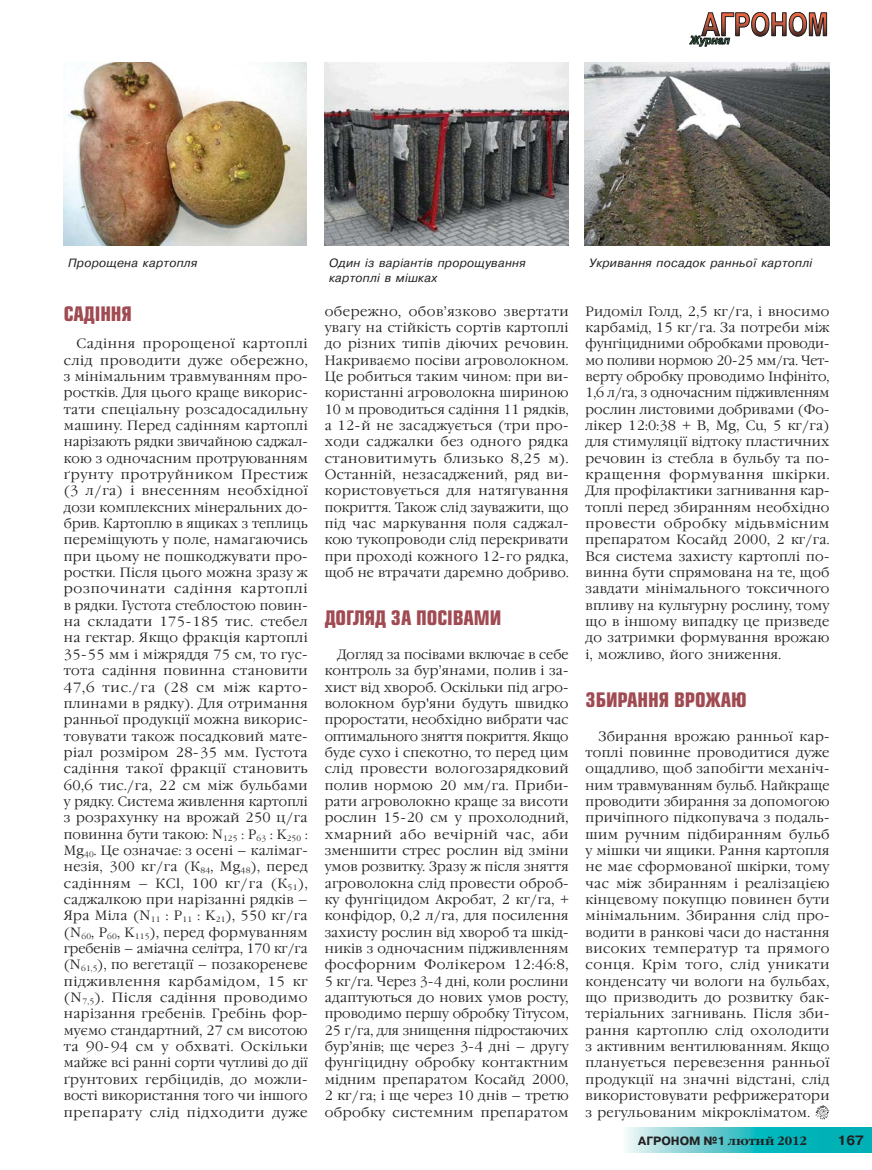
<style>
.page{position:relative;width:872px;height:1170px;background:#fff}
.page>*{position:absolute;margin:0;border:0;box-sizing:border-box;transform-origin:0 0}
.t1{font:700 19.5px "Europe Cond";letter-spacing:-.005em;color:#a04a52}
.t2{font:300 13.5px/16.4px "Garamond C";letter-spacing:.025em;color:#231f20;text-align:justify}
.t3{font:700 13.5px "Pragmatica C";color:#231f20}
.t4{font:italic 12px/14.4px "Pragmatica C";letter-spacing:.025em;color:#231f20}
.t5{font:700 12px "Pragmatica C";color:#231f20}
.s1{font-family:"Garamond C"}
</style>
<div class="page">
<svg style="left:626px;top:1127px;width:246px;height:25px"></svg>
<svg style="left:689px;top:12px;width:137px;height:35px"></svg>
<svg style="left:815px;top:1105px;width:14px;height:14px"></svg>
<img style="left:64px;top:62px;width:243px;height:183px">
<img style="left:325px;top:62px;width:243px;height:183px">
<img style="left:584px;top:62px;width:245px;height:183px">
<p class="t4" style="left:329px;top:257px;width:198px">Один із варіантів пророщування картоплі в мішках</p>
<p class="t4" style="left:68px;top:257px;width:131px">Пророщена картопля</p>
<p class="t4" style="left:589px;top:257px;width:224px">Укривання посадок ранньої картоплі</p>
<h1 class="t1" style="left:64px;top:306px;width:70px">САДІННЯ</h1>
<p class="t2" style="left:64px;top:336px;width:245px;text-indent:13px">Садіння пророщеної картоплі слід проводити дуже обережно, з мінімальним травмуванням про&shy;ростків. Для цього краще викорис&shy;тати спеціальну розсадосадильну машину. Перед садінням картоплі нарізають рядки звичайною саджал&shy;кою з одночасним протруюванням ґрунту протруйником Престиж (3 л/ га) і внесенням необхідної дози комплексних мінеральних до&shy;брив. Картоплю в ящиках з теплиць переміщують у поле, намагаючись при цьому не пошкоджувати про&shy;ростки. Після цього можна зразу ж розпочинати садіння картоплі в рядки. Густота стеблостою повин&shy;на складати 175- 185 тис. стебел на гектар. Якщо фракція картоплі 35- 55 мм і міжряддя 75 см, то гус&shy;тота садіння повинна становити 47,6 тис./ га (28 см між карто&shy;плинами в рядку). Для отримання ранньої продукції можна викорис&shy;товувати також посадковий мате&shy;ріал розміром 28- 35 мм. Густота садіння такої фракції становить 60,6 тис./ га, 22 см між бульбами у рядку. Система живлення картоплі з розрахунку на врожай 250 ц/ га повинна бути такою: N<sub>125</sub> : P<sub>63</sub> : K<sub>250</sub> :<br>Mg<sub>40</sub>. Це означає: з осені – калімаг&shy;незія, 300 кг/ га (К<sub>84</sub>, Mg<sub>48</sub>), перед садінням – КСl, 100 кг/ га (К<sub>51</sub>), саджалкою при нарізанні рядків – Яра Міла (N<sub>11</sub> : P<sub>11</sub> : K<sub>21</sub>), 550 кг/ га (N<sub>60</sub>, P<sub>60</sub>, K<sub>115</sub>), перед формуванням гребенів – аміачна селітра, 170 кг/ га (N<sub>61,5</sub>), по вегетації – позакореневе підживлення карбамідом, 15 кг (N<sub>7,5</sub>). Після садіння проводимо нарізання гребенів. Гребінь фор&shy;муємо стандартний, 27 см висотою та 90- 94 см у обхваті. Оскільки майже всі ранні сорти чутливі до дії ґрунтових гербіцидів, до можли&shy;вості використання того чи іншого препарату слід підходити дуже</p>
<p class="t2" style="left:325px;top:303px;width:245px">обережно, обов’язково звертати увагу на стійкість сортів картоплі до різних типів діючих речовин.<br>Накриваємо посіви агроволокном.<br>Це робиться таким чином: при ви&shy;користанні агроволокна шириною 10 м проводиться садіння 11 рядків, а 12- й не засаджується (три про&shy;ходи саджалки без одного рядка становитимуть близько 8,25 м).<br>Останній, незасаджений, ряд ви&shy;користовується для натягування покриття. Також слід зауважити, що під час маркування поля саджал&shy;кою тукопроводи слід перекривати при проході кожного 12- го рядка, щоб не втрачати даремно добриво.</p>
<h1 class="t1" style="left:325px;top:610px;width:178px">ДОГЛЯД ЗА ПОСІВАМИ</h1>
<p class="t2" style="left:325px;top:646px;width:245px;text-indent:13px">Догляд за посівами включає в себе контроль за бур’янами, полив і за&shy;хист від хвороб. Оскільки під агро&shy;волокном бур'яни будуть швидко проростати, необхідно вибрати час оптимального зняття покриття. Якщо буде сухо і спекотно, то перед цим слід провести вологозарядковий полив нормою 20 мм/ га. Приби&shy;рати агроволокно краще за висоти рослин 15- 20 см у прохолодний, хмарний або вечірній час, аби зменшити стрес рослин від зміни умов розвитку. Зразу ж після зняття агроволокна слід провести оброб&shy;ку фунгіцидом Акробат, 2 кг/ га, + конфідор, 0,2 л/ га, для посилення захисту рослин від хвороб та шкід&shy;ників з одночасним підживленням фосфорним Фолікером 12:46:8, 5 кг/ га. Через 3- 4 дні, коли рослини адаптуються до нових умов росту, проводимо першу обробку Тітусом, 25 г/ га, для знищення підростаючих бур’янів; ще через 3- 4 дні – другу фунгіцидну обробку контактним мідним препаратом Косайд 2000, 2 кг/ га; і ще через 10 днів – третю обробку системним препаратом</p>
<p class="t2" style="left:585px;top:303px;width:245px">Ридоміл Голд, 2,5 кг/ га, і вносимо карбамід, 15 кг/ га. За потреби між фунгіцидними обробками проводи&shy;мо поливи нормою 20- 25 мм/ га. Чет&shy;верту обробку проводимо Інфініто, 1,6 л/ га, з одночасним підживленням рослин листовими добривами (Фо&shy;лікер 12:0:38 + В, Mg, Cu, 5 кг/ га) для стимуляції відтоку пластичних речовин із стебла в бульбу та по&shy;кращення формування шкірки.<br>Для профілактики загнивання кар&shy;топлі перед збиранням необхідно провести обробку мідьвмісним препаратом Косайд 2000, 2 кг/ га.<br>Вся система захисту картоплі по&shy;винна бути спрямована на те, щоб завдати мінімального токсичного впливу на культурну рослину, тому що в іншому випадку це призведе до затримки формування врожаю і, можливо, його зниження.</p>
<h1 class="t1" style="left:585px;top:692px;width:163px">ЗБИРАННЯ ВРОЖАЮ</h1>
<p class="t2" style="left:585px;top:728px;width:245px;text-indent:13px">Збирання врожаю ранньої кар&shy;топлі повинне проводитися дуже ощадливо, щоб запобігти механіч&shy;ним травмуванням бульб. Найкраще проводити збирання за допомогою причіпного підкопувача з подаль&shy;шим ручним підбиранням бульб у мішки чи ящики. Рання картопля не має сформованої шкірки, тому час між збиранням і реалізацією кінцевому покупцю повинен бути мінімальним. Збирання слід про&shy;водити в ранкові часи до настання високих температур та прямого сонця. Крім того, слід уникати конденсату чи вологи на бульбах, що призводить до розвитку бак&shy;теріальних загнивань. Після зби&shy;рання картоплю слід охолодити з активним вентилюванням. Якщо планується перевезення ранньої продукції на значні відстані, слід використовувати рефрижератори з регульованим мікрокліматом.</p>
<p class="t5" style="left:638px;top:1136px;width:170px">АГРОНОМ №1 <span class="s1">лютий 2012</span></p>
<p class="t3" style="left:837px;top:1135px;width:28px">167</p>
</div>
